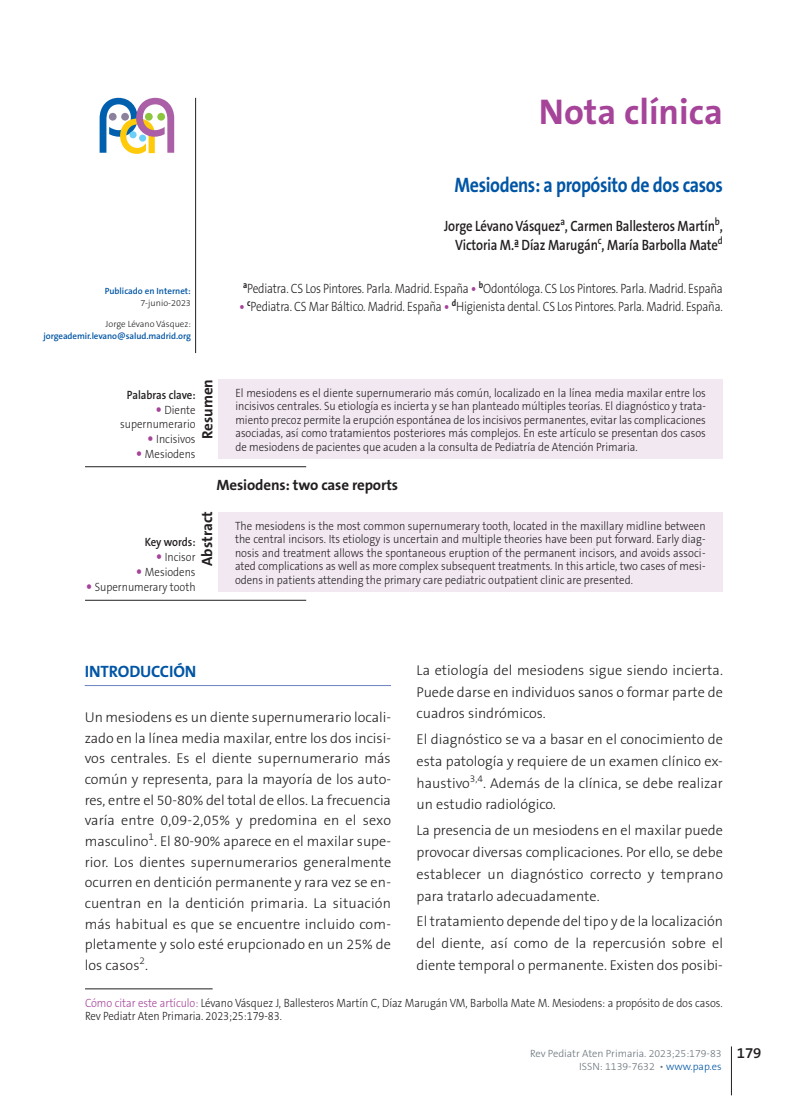
<style>
.page{position:relative;width:808px;height:1106px;background:#fff}
.page>*{position:absolute;margin:0;border:0;box-sizing:border-box;transform-origin:0 0}
._00_SECCION{font:700 36px "The Sans B Plus W7";color:#a54499}
._00_TITULO_ARTICULO{font:700 21px "The Sans B Plus W7";letter-spacing:-.02em;color:#0155a5;scale:.85 1}
._01_LADILLO_1{font:700 16.5px "The Sans B Plus W7";letter-spacing:-.01em;color:#0155a5}
._00_TITULO_ARTICULO-2{font:600 15px/19.5px "The Sans B Plus W6";letter-spacing:-.01em;color:#231f20;text-align:right;scale:.85 1}
.TITULO_INGLES{font:700 15px "The Sans B Plus W7";letter-spacing:-.01em;color:#231f20}
._00_TITULO_ARTICULO-3{font:600 15px "The Sans B Plus W6";letter-spacing:-.01em;color:#231f20}
.t1{font:300 14.25px/20.7px "The Sans B Plus W3";color:#231f20;text-align:justify}
._00_TITULO_ARTICULO-4{font:300 13.5px "The Sans B Plus W3";letter-spacing:-.015em;color:#231f20;scale:.85 1}
.t2{font:300 12px/13.5px "The Sans B Plus W3";color:#231f20;text-align:right;scale:.9 1}
.t3{font:600 12px/15px "The Sans B Plus W6";color:#231f20;text-align:right;scale:.9 1}
.t4{font:300 10.5px "The Sans B Plus W3";color:#6a747b}
.t5{font:600 9px "The Sans B Plus W6";letter-spacing:-.01em;color:#0155a5}
.t6{font:300 9px "The Sans B Plus W3";color:#231f20}
.s1{font-family:"The Sans B Plus W3";font-weight:300}
.s2{font-family:"The Sans B Plus W7";font-weight:700;color:#a54499}
.s3{font-family:"The Sans B Plus W6";font-weight:600}
.s4{color:#a54499}
.s5{color:#0155a5}
</style>
<div class="page">
<svg style="left:100px;top:98px;width:74px;height:56px"></svg>
<div style="left:145px;top:113px;width:8px;height:8px;background:#8bc63e;border-radius:50%"></div>
<div style="left:157px;top:113px;width:8px;height:8px;background:#8bc63e;border-radius:50%"></div>
<hr style="left:195px;top:98px;width:1px;height:255px;background:#231f20">
<hr style="left:731px;top:1046px;width:1px;height:49px;background:#231f20">
<hr style="left:85px;top:466px;width:221px;height:1px;background:#231f20">
<div style="left:218px;top:379px;width:505px;height:80px;background:#f2e8f2"></div>
<div style="left:218px;top:512px;width:504px;height:80px;background:#f2e8f2"></div>
<hr style="left:85px;top:600px;width:221px;height:1px;background:#231f20">
<hr style="left:85px;top:685px;width:306px;height:1px;background:#6c84c1">
<hr style="left:85px;top:988px;width:128px;height:1px;background:#231f20">
<p class="t5" style="left:105px;top:285px;width:88px">Publicado en Internet:</p>
<p class="t6" style="left:140px;top:297px;width:52px">7-junio-2023</p>
<p class="t6" style="left:106px;top:318px;width:87px">Jorge Lévano Vásquez:</p>
<p class="t5" style="left:44px;top:330px;width:149px">jorgeademir.levano@salud.madrid.org</p>
<p class="TITULO_INGLES" style="left:198px;top:439px;width:62px;rotate:-90deg">Resumen</p>
<p class="t3" style="left:127px;top:388px;width:78px">Palabras clave:<br><span class="s1">Diente</span></p>
<p class="t2" style="left:120px;top:416px;width:85px;line-height:15px">supernumerario<br>Incisivos<br>Mesiodens</p>
<p class="_00_SECCION" style="left:539px;top:89px;width:186px">Nota clínica</p>
<p class="_00_TITULO_ARTICULO" style="left:454px;top:171px;width:317px">Mesiodens: a propósito de dos casos</p>
<p class="_00_TITULO_ARTICULO-2" style="left:444px;top:216px;width:329px">Jorge Lévano Vásquez<sup>a</sup>, Carmen Ballesteros Martín<sup>b</sup>,<br>Victoria M.ª Díaz Marugán<sup>c</sup>, María Barbolla Mate<sup>d</sup></p>
<p class="_00_TITULO_ARTICULO-4" style="left:243px;top:280px;width:566px"><sup>a</sup>Pediatra. CS Los Pintores. Parla. Madrid. España <span class="s2">•</span> <sup>b</sup>Odontóloga. CS Los Pintores. Parla. Madrid. España</p>
<p class="_00_TITULO_ARTICULO-4" style="left:240px;top:298px;width:570px"><span class="s2">•</span> <sup>c</sup>Pediatra. CS Mar Báltico. Madrid. España <span class="s2">•</span> <sup>d</sup>Higienista dental. CS Los Pintores. Parla. Madrid. España.</p>
<p class="t2" style="left:235px;top:386px;width:524px;text-align:justify">El mesiodens es el diente supernumerario más común, localizado en la línea media maxilar entre los incisivos centrales. Su etiología es incierta y se han planteado múltiples teorías. El diagnóstico y trata&shy;miento precoz permite la erupción espontánea de los incisivos permanentes, evitar las complicaciones asociadas, así como tratamientos posteriores más complejos. En este artículo se presentan dos casos de mesiodens de pacientes que acuden a la consulta de Pediatría de Atención Primaria.</p>
<p class="TITULO_INGLES" style="left:216px;top:475px;width:183px">Mesiodens: two case reports</p>
<p class="TITULO_INGLES" style="left:198px;top:566px;width:56px;rotate:-90deg">Abstract</p>
<p class="t2" style="left:95px;top:535px;width:114px;line-height:15px"><span class="s3">Key words:<br></span>Incisor<br>Mesiodens<br>Supernumerary tooth</p>
<p class="t2" style="left:235px;top:519px;width:524px;text-align:justify">The mesiodens is the most common supernumerary tooth, located in the maxillary midline between the central incisors. Its etiology is uncertain and multiple theories have been put forward. Early diag&shy;nosis and treatment allows the spontaneous eruption of the permanent incisors, and avoids associ&shy;ated complications as well as more complex subsequent treatments. In this article, two cases of mesi&shy;odens in patients attending the primary care pediatric outpatient clinic are presented.</p>
<p class="_01_LADILLO_1" style="left:85px;top:660px;width:113px">INTRODUCCIÓN</p>
<p class="t1" style="left:85px;top:707px;width:308px">Un mesiodens es un diente supernumerario locali&shy;zado en la línea media maxilar, entre los dos incisi&shy;vos centrales. Es el diente supernumerario más común y representa, para la mayoría de los auto&shy;res, entre el 50-80% del total de ellos. La frecuencia varía entre 0,09-2,05% y predomina en el sexo masculino<sup>1</sup>. El 80-90% aparece en el maxilar supe&shy;rior. Los dientes supernumerarios generalmente ocurren en dentición permanente y rara vez se en&shy;cuentran en la dentición primaria. La situación más habitual es que se encuentre incluido com&shy;pletamente y solo esté erupcionado en un 25% de los casos<sup>2</sup>.</p>
<p class="t1" style="left:417px;top:659px;width:308px;line-height:21.8px">La etiología del mesiodens sigue siendo incierta.<br>Puede darse en individuos sanos o formar parte de cuadros sindrómicos.</p>
<p class="t1" style="left:417px;top:728px;width:308px;line-height:21.8px">El diagnóstico se va a basar en el conocimiento de esta patología y requiere de un examen clínico ex&shy;haustivo<sup>3,4</sup>. Además de la clínica, se debe realizar un estudio radiológico.</p>
<p class="t1" style="left:417px;top:819px;width:308px;line-height:21.8px">La presencia de un mesiodens en el maxilar puede provocar diversas complicaciones. Por ello, se debe establecer un diagnóstico correcto y temprano para tratarlo adecuadamente.</p>
<p class="t1" style="left:417px;top:910px;width:308px;line-height:21.8px">El tratamiento depende del tipo y de la localización del diente, así como de la repercusión sobre el diente temporal o permanente. Existen dos posibi-</p>
<p class="t2" style="left:85px;top:995px;width:710px;text-align:left"><span class="s4">Cómo citar este artículo:</span> Lévano Vásquez J, Ballesteros Martín C, Díaz Marugán VM, Barbolla Mate M. Mesiodens: a propósito de dos casos.<br>Rev Pediatr Aten Primaria. 2023;25:179-83.</p>
<p class="t4" style="left:530px;top:1046px;width:193px">Rev Pediatr Aten Primaria. 2023;25:179-83</p>
<p class="t4" style="left:579px;top:1059px;width:144px">ISSN: 1139-7632 • <span class="s5">www.pap.es</span></p>
<p class="_00_TITULO_ARTICULO-3" style="left:737px;top:1042px;width:26px">179</p>
</div>
